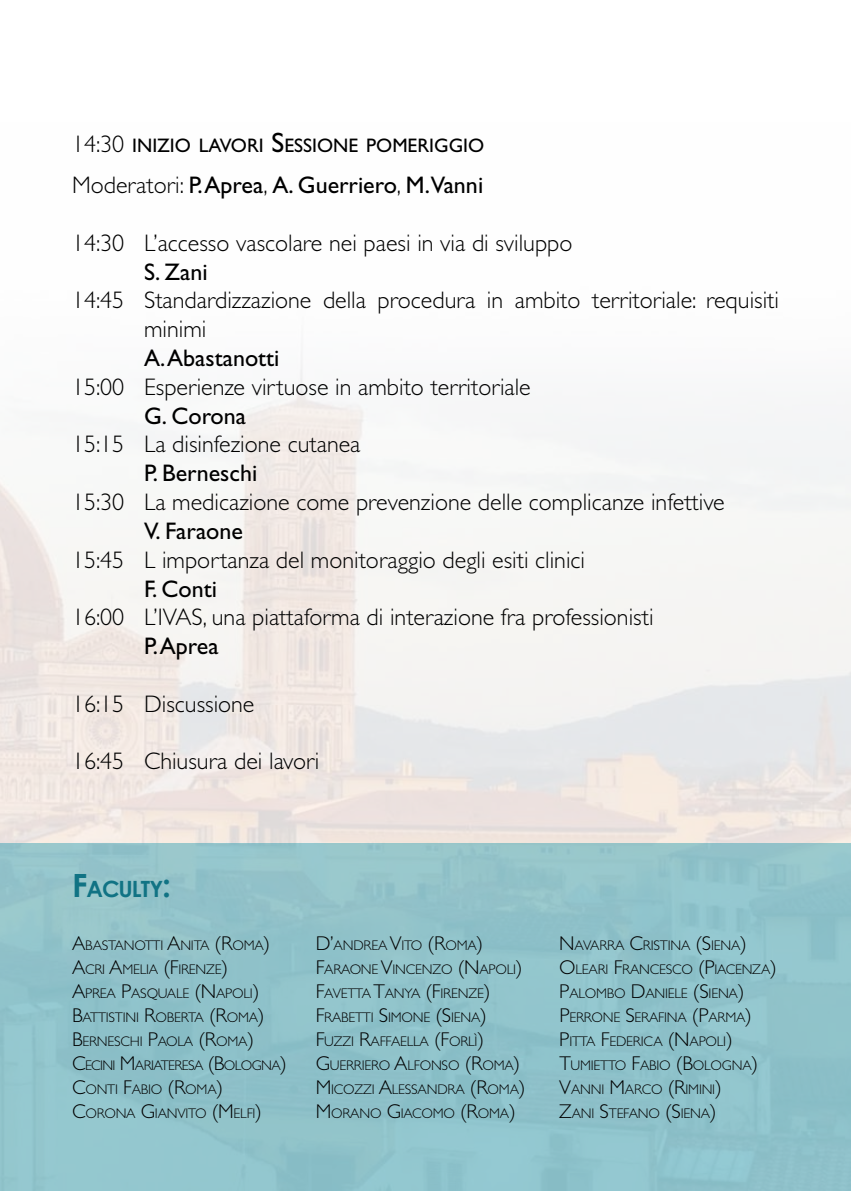
<style>
.page{position:relative;width:851px;height:1191px;background:#fff}
.page>*{position:absolute;margin:0;border:0;box-sizing:border-box;transform-origin:0 0}
.t1{font:300 24px/28.8px "Gill Sans Std";color:#000}
.t2{font:24px "Gill Sans Std";color:#000}
.t3{font:700 22.4px "Century Gothic";letter-spacing:-.045em;color:#117384}
.t4{font:19.6px "Gill Sans Std";color:#000}
.t5{font:300 14px/24px "Gill Sans Std";letter-spacing:-.015em;color:#000}
.s1{font-weight:300;font-size:24px}
.s2{font-size:28px}
.s3{font-weight:300}
.s4{font-size:32px}
.s5{font-size:20px}
</style>
<div class="page">
<div style="left:0;top:843px;width:850px;height:348px;background:#90c2ca"></div>
<h3 class="t4" style="left:72px;top:134px;width:413px"><span class="s1">14:30</span> INIZIO LAVORI <span class="s2">S</span>ESSIONE POMERIGGIO</h3>
<h1 class="t2" style="left:72px;top:171px;width:412px"><span class="s3">Moderatori:</span> P. Aprea<span class="s3">,</span> A. Guerriero<span class="s3">,</span> M.Vanni</h1>
<h1 class="t1" style="left:72px;top:229px;width:502px">14:30 L’accesso vascolare nei paesi in via di sviluppo</h1>
<h1 class="t2" style="left:144px;top:258px;width:65px">S. Zani</h1>
<h1 class="t1" style="left:144px;top:286px;width:636px;text-indent:-72px">14:45 Standardizzazione della procedura in ambito territoriale: requisiti minimi</h1>
<h1 class="t2" style="left:144px;top:344px;width:137px">A. Abastanotti</h1>
<h1 class="t1" style="left:72px;top:373px;width:460px">15:00 Esperienze virtuose in ambito territoriale</h1>
<h1 class="t2" style="left:144px;top:402px;width:103px">G. Corona</h1>
<h1 class="t1" style="left:72px;top:430px;width:290px">15:15 La disinfezione cutanea</h1>
<h1 class="t2" style="left:144px;top:459px;width:115px">P. Berneschi</h1>
<h1 class="t1" style="left:72px;top:488px;width:654px">15:30 La medicazione come prevenzione delle complicanze infettive</h1>
<h1 class="t2" style="left:144px;top:517px;width:100px">V. Faraone</h1>
<h1 class="t1" style="left:72px;top:545px;width:514px">15:45 L importanza del monitoraggio degli esiti clinici</h1>
<h1 class="t2" style="left:144px;top:574px;width:74px">F. Conti</h1>
<h1 class="t1" style="left:72px;top:603px;width:583px">16:00 L’IVAS, una piattaforma di interazione fra professionisti</h1>
<h1 class="t2" style="left:144px;top:632px;width:76px">P. Aprea</h1>
<h1 class="t1" style="left:72px;top:689px;width:184px">16:15 Discussione</h1>
<h1 class="t1" style="left:72px;top:747px;width:249px">16:45 Chiusura dei lavori</h1>
<h2 class="t3" style="left:72px;top:871px;width:101px"><span class="s4">F</span>ACULTY<span class="s4">:</span></h2>
<p class="t5" style="left:72px;top:933px;width:216px"><span class="s5">A</span>BASTANOTTI <span class="s5">A</span>NITA <span class="s5">(R</span>OMA<span class="s5">)<br>A</span>CRI <span class="s5">A</span>MELIA <span class="s5">(F</span>IRENZE<span class="s5">)<br>A</span>PREA <span class="s5">P</span>ASQUALE <span class="s5">(N</span> APOLI<span class="s5">)<br>B</span>ATTISTINI <span class="s5">R</span>OBERTA <span class="s5">(R</span>OMA<span class="s5">)<br>B</span>ERNESCHI <span class="s5">P</span>AOLA <span class="s5">(R</span>OMA<span class="s5">)<br>C</span>ECINI <span class="s5">M</span> ARIATERESA <span class="s5">(B</span>OLOGNA<span class="s5">)<br>C</span>ONTI <span class="s5">F</span>ABIO <span class="s5">(R</span>OMA<span class="s5">)<br>C</span>ORONA <span class="s5">G</span>IANVITO <span class="s5">(M</span> ELFI<span class="s5">)</span></p>
<p class="t5" style="left:315px;top:933px;width:208px"><span class="s5">D’</span>ANDREA <span class="s5">V</span>ITO <span class="s5">(R</span>OMA<span class="s5">)<br>F</span>ARAONE <span class="s5">V</span>INCENZO <span class="s5">(N</span>APOLI<span class="s5">)<br>F</span>AVETTA <span class="s5">T</span>ANYA <span class="s5">(F</span>IRENZE<span class="s5">)<br>F</span>RABETTI <span class="s5">S</span>IMONE <span class="s5">(S</span>IENA<span class="s5">)<br>F</span>UZZI <span class="s5">R</span>AFFA</p>
<p class="t5" style="left:315px;top:1029px;width:211px;text-indent:84px">ELLA <span class="s5">(F</span>ORLÌ<span class="s5">)<br>G</span>UERRIERO <span class="s5">A</span>LFONSO <span class="s5">(R</span>OMA<span class="s5">)<br>M</span> ICOZZI <span class="s5">A</span>LESSANDRA <span class="s5">(R</span>OMA<span class="s5">)<br>M</span> ORANO <span class="s5">G</span>IACOMO <span class="s5">(R</span>OMA<span class="s5">)</span></p>
<p class="t5" style="left:559px;top:933px;width:219px;text-indent:70px"><span class="s5">C</span>RISTINA <span class="s5">(S</span>IENA<span class="s5">)<br>O</span>LEARI <span class="s5">F</span>RANCESCO <span class="s5">(P</span>IACENZA<span class="s5">)<br>P</span>ALOMBO <span class="s5">D</span>ANIELE <span class="s5">(S</span>IENA<span class="s5">)<br>P</span>ERRONE <span class="s5">S</span>ERAFINA <span class="s5">(P</span>ARMA<span class="s5">)<br>P</span>ITTA <span class="s5">F</span>EDERICA <span class="s5">(N</span>APOLI<span class="s5">)<br>T</span>UMIETTO <span class="s5">F</span>ABIO <span class="s5">(B</span>OLOGNA<span class="s5">)<br>V</span>ANNI <span class="s5">M</span>ARCO <span class="s5">(R</span>IMINI<span class="s5">)<br>Z</span>ANI <span class="s5">S</span>TEFANO <span class="s5">(S</span>IENA<span class="s5">)</span></p>
<p class="t5" style="left:559px;top:933px;width:41px"><span class="s5">N</span> AVARRA</p>
</div>
